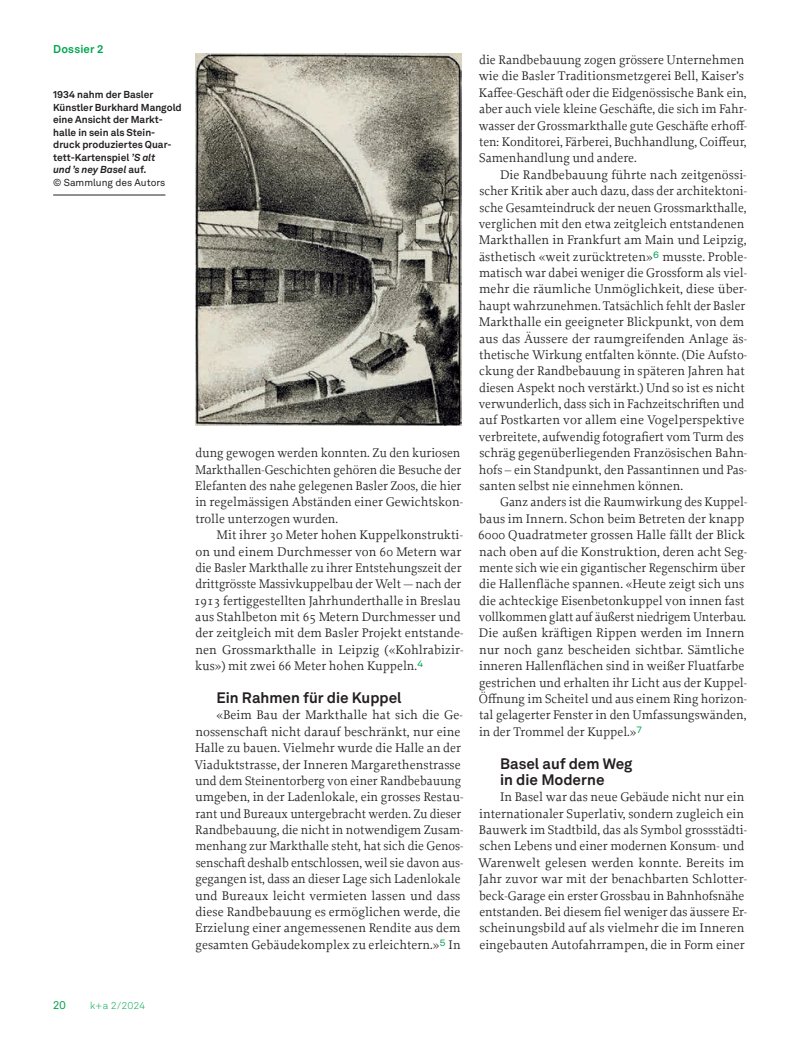
<style>
.page{position:relative;width:798px;height:1046px;background:#fff}
.page>*{position:absolute;margin:0;border:0;box-sizing:border-box;transform-origin:0 0}
.t1{font:700 15px/16.4px "Akkurat LL";color:#231f20}
.t2{font:13.12px/16.4px "Proforma";color:#231f20}
.t3{font:700 11.25px "Akkurat LL";letter-spacing:.02em;color:#00a54f}
.t4{font:11.25px "Akkurat LL";color:#00a54f}
.t5{font:700 10px/12.5px "Akkurat LL";color:#231f20}
.t6{font:300 10px "Akkurat LL";color:#00a54f}
.s1{font-style:italic}
.s2{font-weight:400}
.s3{font-family:"Akkurat LL";font-weight:300;font-size:17.5px;color:#00a54f}
</style>
<div class="page">
<img style="left:195px;top:53px;width:266px;height:373px">
<hr style="left:53px;top:195px;width:112px;height:1px;background:#231f20">
<p class="t3" style="left:53px;top:40px;width:52px">Dossier 2</p>
<p class="t5" style="left:53px;top:88px;width:130px">1934 nahm der Basler<br>Künstler Burkhard Mangold eine Ansicht der Markt&shy;halle in sein als Stein&shy;druck produziertes Quar&shy;tett-Kartenspiel <span class="s1">’S alt<br>und ’s ney Basel</span> auf.<br><span class="s2">© Sammlung des Autors</span></p>
<p class="t2" style="left:195px;top:444px;width:269px">dung gewogen werden konnten. Zu den kuriosen Markthallen-Geschichten gehören die Besuche der Elefanten des nahe gelegenen Basler Zoos, die hier in regelmässigen Abständen einer Gewichtskon&shy;trolle unterzogen wurden.</p>
<p class="t2" style="left:194px;top:526px;width:271px;text-indent:22px">Mit ihrer 30 Meter hohen Kuppelkonstrukti&shy;on und einem Durchmesser von 60 Metern war die Basler Markthalle zu ihrer Entstehungszeit der drittgrösste Massivkuppelbau der Welt -– nach der 1913 fertiggestellten Jahrhunderthalle in Breslau aus Stahlbeton mit 65 Metern Durchmesser und der zeitgleich mit dem Basler Projekt entstande&shy;nen Grossmarkthalle in Leipzig («Kohlrabizir&shy;kus») mit zwei 66 Meter hohen Kuppeln.<span class="s3">4</span></p>
<p class="t1" style="left:216px;top:688px;width:187px">Ein Rahmen für die Kuppel</p>
<p class="t2" style="left:194px;top:706px;width:270px;text-indent:22px">«Beim Bau der Markthalle hat sich die Ge&shy;nossenschaft nicht darauf beschränkt, nur eine Halle zu bauen. Vielmehr wurde die Halle an der Viaduktstrasse, der Inneren Margarethenstrasse und dem Steinentorberg von einer Randbebauung umgeben, in der Ladenlokale, ein grosses Restau&shy;rant und Bureaux untergebracht werden. Zu dieser Randbebauung, die nicht in notwendigem Zusam&shy;menhang zur Markthalle steht, hat sich die Genos&shy;senschaft deshalb entschlossen, weil sie davon aus&shy;gegangen ist, dass an dieser Lage sich Ladenlokale und Bureaux leicht vermieten lassen und dass diese Randbebauung es ermöglichen werde, die Erzielung einer angemessenen Rendite aus dem gesamten Gebäudekomplex zu erleichtern.»<span class="s3">5</span> In</p>
<p class="t2" style="left:478px;top:51px;width:270px">die Randbebauung zogen grössere Unternehmen wie die Basler Traditionsmetzgerei Bell, Kaiser’s Kaffee-Geschäft oder die Eidgenössische Bank ein, aber auch viele kleine Geschäfte, die sich im Fahr&shy;wasser der Grossmarkthalle gute Geschäfte erhoff&shy;ten: Konditorei, Färberei, Buchhandlung, Coiffeur, Samenhandlung und andere.</p>
<p class="t2" style="left:478px;top:166px;width:270px;text-indent:21px">Die Randbebauung führte nach zeitgenössi&shy;scher Kritik aber auch dazu, dass der architektoni&shy;sche Gesamteindruck der neuen Grossmarkthalle, verglichen mit den etwa zeitgleich entstandenen Markthallen in Frankfurt am Main und Leipzig, ästhetisch «weit zurücktreten»<span class="s3">6</span> musste. Proble&shy;matisch war dabei weniger die Grossform als viel&shy;mehr die räumliche Unmöglichkeit, diese über&shy;haupt wahrzunehmen. Tatsächlich fehlt der Basler Markthalle ein geeigneter Blickpunkt, von dem aus das Äussere der raumgreifenden Anlage äs&shy;thetische Wirkung entfalten könnte. (Die Aufsto&shy;ckung der Randbebauung in späteren Jahren hat diesen Aspekt noch verstärkt.) Und so ist es nicht verwunderlich, dass sich in Fachzeitschriften und auf Postkarten vor allem eine Vogelperspektive verbreitete, aufwendig fotografiert vom Turm des schräg gegenüberliegenden Französischen Bahn&shy;hofs – ein Standpunkt, den Passantinnen und Pas&shy;santen selbst nie einnehmen können.</p>
<p class="t2" style="left:478px;top:493px;width:270px;text-indent:22px">Ganz anders ist die Raumwirkung des Kuppel&shy;baus im Innern. Schon beim Betreten der knapp 6000 Quadratmeter grossen Halle fällt der Blick nach oben auf die Konstruktion, deren acht Seg&shy;mente sich wie ein gigantischer Regenschirm über die Hallenfläche spannen. «Heute zeigt sich uns die achteckige Eisenbetonkuppel von innen fast vollkommen glatt auf äußerst niedrigem Unterbau.<br>Die außen kräftigen Rippen werden im Innern nur noch ganz bescheiden sichtbar. Sämtliche inneren Hallenflächen sind in weißer Fluatfarbe gestrichen und erhalten ihr Licht aus der Kuppel-Öffnung im Scheitel und aus einem Ring horizon&shy;tal gelagerter Fenster in den Umfassungswänden, in der Trommel der Kuppel.»<span class="s3">7</span></p>
<p class="t1" style="left:500px;top:754px;width:134px">Basel auf dem Weg in die Moderne</p>
<p class="t2" style="left:478px;top:788px;width:270px;text-indent:22px">In Basel war das neue Gebäude nicht nur ein internationaler Superlativ, sondern zugleich ein Bauwerk im Stadtbild, das als Symbol grossstädti&shy;schen Lebens und einer modernen Konsum- und Warenwelt gelesen werden konnte. Bereits im Jahr zuvor war mit der benachbarten Schlotter&shy;beck-Garage ein erster Grossbau in Bahnhofsnähe entstanden. Bei diesem fiel weniger das äussere Er&shy;scheinungsbild auf als vielmehr die im Inneren eingebauten Autofahrrampen, die in Form einer</p>
<p class="t4" style="left:53px;top:996px;width:14px">20</p>
<p class="t6" style="left:90px;top:998px;width:57px">k+a 2/2024</p>
</div>
